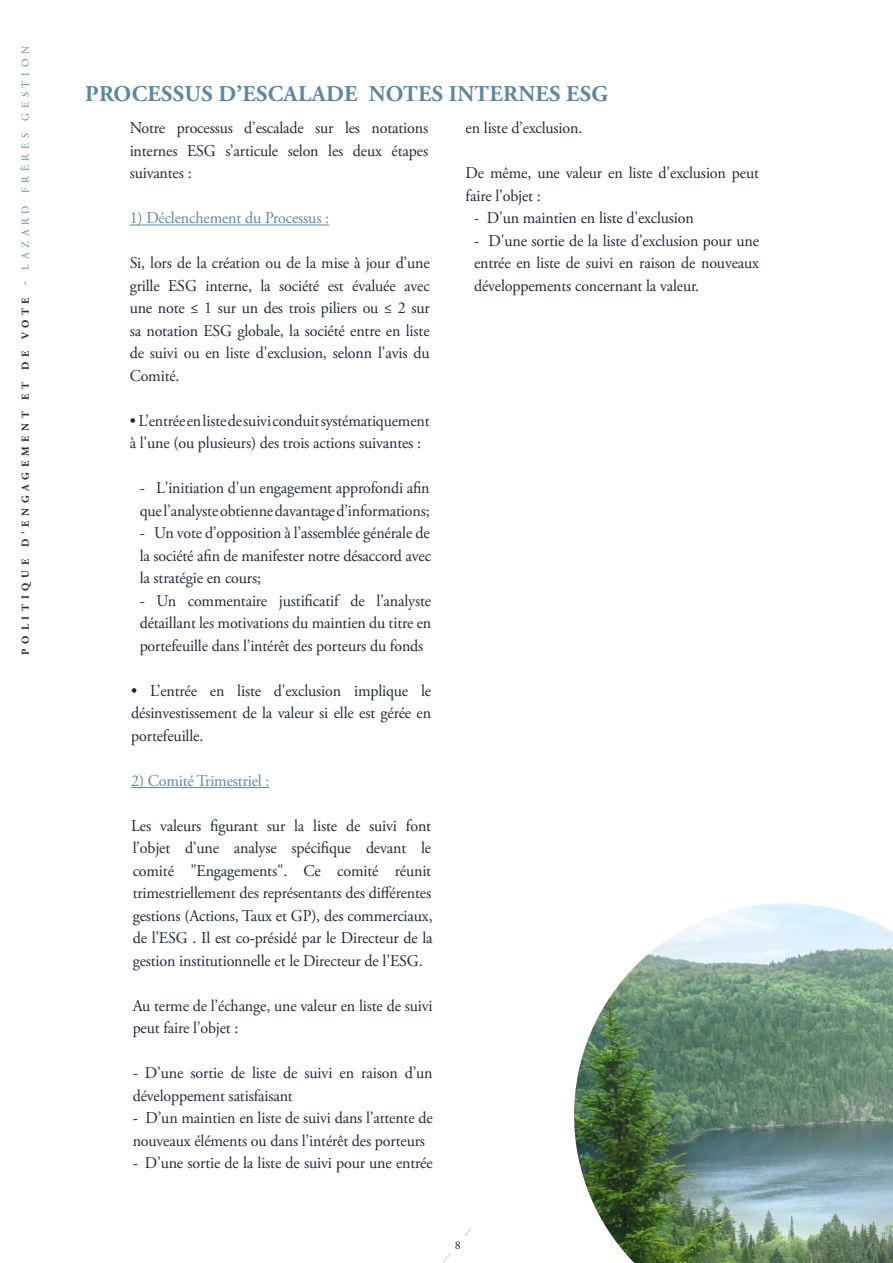
<style>
.page{position:relative;width:893px;height:1263px;background:#fff}
.page>*{position:absolute;margin:0;border:0;box-sizing:border-box;transform-origin:0 0}
.t1{font:700 22.5px "Adobe Garamond Pro";letter-spacing:.015em;color:#5c87a1}
.t2{font:16.5px/22.5px "Adobe Garamond Pro";letter-spacing:-.01em;color:#1e293a;text-align:justify}
.t3{font:16.5px "Adobe Garamond Pro";letter-spacing:-.01em;color:#5c87a1}
.t4{font:12px "Adobe Garamond Pro";color:#1e293a}
.t5{font:700 10.5px "Adobe Garamond Pro";letter-spacing:.455em;color:#1e293a}
.s1{color:#5c87a1}
.s2{font-weight:400;color:#5c87a1}
.s3{color:#231f20}
</style>
<div class="page">
<svg style="left:442px;top:1228px;width:29px;height:35px"></svg>
<div style="left:450px;top:1236px;width:16px;height:16px;background:#fff"></div>
<hr style="left:130px;top:225px;width:199px;height:1px;background:#5c87a1">
<hr style="left:131px;top:787px;width:139px;height:1px;background:#5c87a1">
<img style="left:574px;top:903px;width:319px;height:360px">
<p class="t5" style="left:19px;top:654px;width:610px;rotate:-90deg">POLITIQUE D'ENGAGEMENT ET DE VOTE <span class="s1">-</span> <span class="s2">LAZARD FRÈRES GESTION</span></p>
<p class="t1" style="left:85px;top:81px;width:524px">PROCESSUS D’ESCALADE NOTES INTERNES ESG</p>
<p class="t2" style="left:130px;top:117px;width:300px">Notre processus d’escalade sur les notations internes ESG s’articule selon les deux étapes suivantes :</p>
<p class="t3" style="left:130px;top:208px;width:201px">1) Déclenchement du Processus :</p>
<p class="t2" style="left:130px;top:252px;width:302px">Si, lors de la création ou de la mise à jour d’une grille ESG interne, la société est évaluée avec une note ≤ 1 sur un des trois piliers ou ≤ 2 sur sa notation ESG globale, la société entre en liste de suivi ou en liste d'exclusion, selonn l'avis du Comité.</p>
<p class="t2" style="left:130px;top:410px;width:302px"><span class="s3">•</span> L’entrée en liste de suivi conduit systématiquement à l'une (ou plusieurs) des trois actions suivantes :</p>
<p class="t2" style="left:140px;top:477px;width:292px">- L'initiation d'un engagement approfondi afin que l’analyste obtienne davantage d’informations;</p>
<p class="t2" style="left:140px;top:522px;width:293px">- Un vote d’opposition à l’assemblée générale de la société afin de manifester notre désaccord avec la stratégie en cours;</p>
<p class="t2" style="left:140px;top:590px;width:293px">- Un commentaire justificatif de l’analyste détaillant les motivations du maintien du titre en portefeuille dans l’intérêt des porteurs du fonds</p>
<p class="t2" style="left:131px;top:680px;width:302px"><span class="s3">•</span> L’entrée en liste d'exclusion implique le désinvestissement de la valeur si elle est gérée en portefeuille.</p>
<p class="t3" style="left:131px;top:771px;width:140px">2) Comité Trimestriel :</p>
<p class="t2" style="left:131px;top:815px;width:303px">Les valeurs figurant sur la liste de suivi font l’objet d’une analyse spécifique devant le comité "Engagements". Ce comité réunit trimestriellement des représentants des différentes gestions (Actions, Taux et GP), des commerciaux, de l’ESG . Il est co-présidé par le Directeur de la gestion institutionnelle et le Directeur de l'ESG.</p>
<p class="t2" style="left:133px;top:995px;width:301px">Au terme de l’échange, une valeur en liste de suivi peut faire l’objet :</p>
<p class="t2" style="left:133px;top:1062px;width:302px">- D’une sortie de liste de suivi en raison d’un développement satisfaisant</p>
<p class="t2" style="left:133px;top:1107px;width:302px">- D’un maintien en liste de suivi dans l’attente de nouveaux éléments ou dans l’intérêt des porteurs</p>
<p class="t2" style="left:133px;top:1152px;width:301px">- D’une sortie de la liste de suivi pour une entrée</p>
<p class="t2" style="left:466px;top:117px;width:118px">en liste d’exclusion.</p>
<p class="t2" style="left:466px;top:162px;width:295px">De même, une valeur en liste d'exclusion peut faire l'objet :</p>
<p class="t2" style="left:474px;top:207px;width:221px">- D'un maintien en liste d'exclusion</p>
<p class="t2" style="left:474px;top:230px;width:286px">- D'une sortie de la liste d'exclusion pour une entrée en liste de suivi en raison de nouveaux développements concernant la valeur.</p>
<p class="t4" style="left:455px;top:1237px;width:7px">8</p>
</div>
